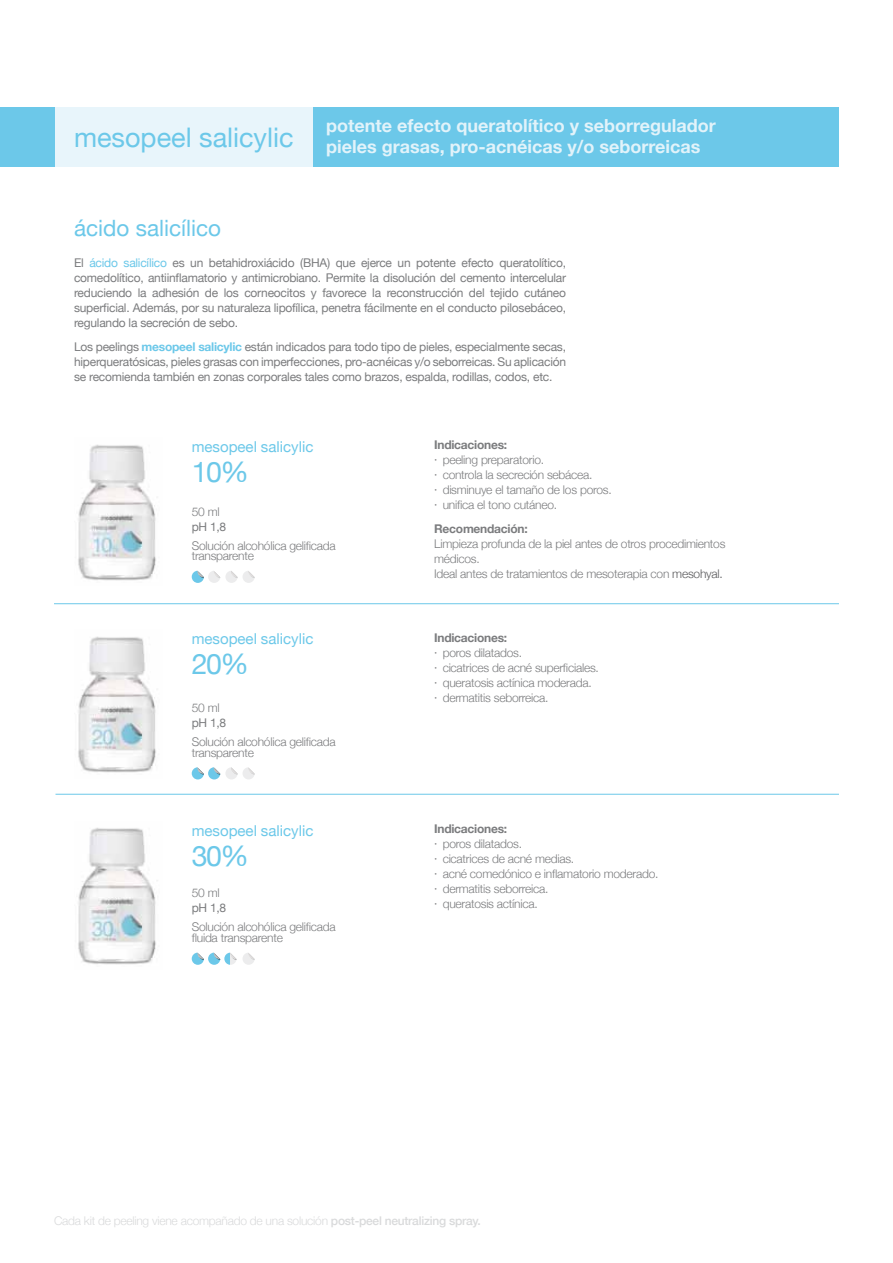
<style>
.page{position:relative;width:893px;height:1263px;background:#fff}
.page>*{position:absolute;margin:0;border:0;box-sizing:border-box;transform-origin:0 0}
.t1{font:28.5px "Helvetica Neue";color:#6cc8e9}
.t2{font:27px "Helvetica Neue";color:#6cc8e9}
.t3{font:22.5px "Helvetica Neue";color:#6cc8e9}
.t4{font:700 18px/21px "Helvetica Neue";color:#e2f3fa}
.t5{font:15px "Helvetica Neue";color:#6cc8e9}
.t6{font:12px/15px "Helvetica Neue";letter-spacing:-.02em;color:#7b7c7e;text-align:justify}
.t7{font:300 12px/15px "Helvetica Neue";letter-spacing:-.02em;color:#7b7c7e}
.t8{font:300 12px "Helvetica Neue";letter-spacing:-.02em;color:#d9dadb}
.t9{font:700 12px "Helvetica Neue";letter-spacing:-.02em;color:#7b7c7e}
.s1{color:#6cc8e9}
.s2{font-weight:700;color:#6cc8e9}
.s3{font-weight:700}
.s4{font-family:"Helvetica";font-weight:400}
.s5{color:#58585a}
.s6{font-weight:500}
</style>
<div class="page">
<svg style="left:192px;top:952px;width:63px;height:13px"></svg>
<div style="left:30px;top:107px;width:287px;height:59px;background:#e8f5fb"></div>
<div style="left:0;top:107px;width:54px;height:59px;background:#6cc8e9"></div>
<div style="left:313px;top:107px;width:526px;height:59px;background:#6cc8e9"></div>
<img style="left:78px;top:636px;width:78px;height:137px">
<hr style="left:54px;top:603px;width:785px;height:1px;background:#6cc8e9">
<hr style="left:56px;top:794px;width:783px;height:1px;background:#6cc8e9">
<img style="left:78px;top:444px;width:78px;height:137px">
<img style="left:78px;top:828px;width:80px;height:137px">
<svg style="left:192px;top:767px;width:63px;height:12px"></svg>
<svg style="left:192px;top:571px;width:63px;height:12px"></svg>
<h2 class="t2" style="left:74px;top:122px;width:221px">mesopeel salicylic</h2>
<h3 class="t4" style="left:326px;top:115px;width:391px">potente efecto queratolítico y seborregulador pieles grasas, pro-acnéicas y/o seborreicas</h3>
<h3 class="t3" style="left:74px;top:214px;width:149px">ácido salicílico</h3>
<p class="t6" style="left:74px;top:255px;width:493px">El <span class="s1">ácido salicílico</span> es un betahidroxiácido (BHA) que ejerce un potente efecto queratolítico, comedolítico, antiinflamatorio y antimicrobiano. Permite la disolución del cemento intercelular reduciendo la adhesión de los corneocitos y favorece la reconstrucción del tejido cutáneo superficial. Además, por su naturaleza lipofílica, penetra fácilmente en el conducto pilosebáceo, regulando la secreción de sebo.</p>
<p class="t6" style="left:74px;top:339px;width:493px">Los peelings <span class="s2">mesopeel salicylic</span> están indicados para todo tipo de pieles, especialmente secas, hiperqueratósicas, pieles grasas con imperfecciones, pro-acnéicas y/o seborreicas. Su aplicación se recomienda también en zonas corporales tales como brazos, espalda, rodillas, codos, etc.</p>
<p class="t5" style="left:192px;top:437px;width:123px">mesopeel salicylic</p>
<h1 class="t1" style="left:192px;top:455px;width:59px">10%</h1>
<p class="t7" style="left:192px;top:503px;width:29px">50 ml</p>
<p class="t6" style="left:192px;top:519px;width:36px">pH 1,8</p>
<p class="t7" style="left:192px;top:540px;width:146px;line-height:10.5px">Solución alcohólica gelificada transparente</p>
<p class="t5" style="left:192px;top:630px;width:123px">mesopeel salicylic</p>
<h1 class="t1" style="left:192px;top:647px;width:59px">20%</h1>
<p class="t7" style="left:192px;top:700px;width:29px">50 ml</p>
<p class="t6" style="left:192px;top:715px;width:36px">pH 1,8</p>
<p class="t7" style="left:192px;top:736px;width:146px;line-height:10.5px">Solución alcohólica gelificada transparente</p>
<p class="t5" style="left:192px;top:821px;width:123px">mesopeel salicylic</p>
<h1 class="t1" style="left:192px;top:838px;width:59px">30%</h1>
<p class="t7" style="left:192px;top:885px;width:29px">50 ml</p>
<p class="t6" style="left:192px;top:900px;width:36px">pH 1,8</p>
<p class="t7" style="left:192px;top:922px;width:146px;line-height:10.5px">Solución alcohólica gelificada fluida transparente</p>
<p class="t7" style="left:434px;top:437px;width:179px"><span class="s3">Indicaciones:<br></span><span class="s4">·</span> peeling preparatorio.<br><span class="s4">·</span> controla la secreción sebácea.<br><span class="s4">·</span> disminuye el tamaño de los poros. <span class="s4">·</span> unifica el tono cutáneo.</p>
<p class="t9" style="left:434px;top:521px;width:95px">Recomendación:</p>
<p class="t7" style="left:434px;top:536px;width:293px">Limpieza profunda de la piel antes de otros procedimientos médicos.<br>Ideal antes de tratamientos de mesoterapia con <span class="s5">mesohyal.</span></p>
<p class="t7" style="left:434px;top:630px;width:166px"><span class="s3">Indicaciones:<br></span><span class="s4">·</span> poros dilatados.<br><span class="s4">·</span> cicatrices de acné superficiales. <span class="s4">·</span> queratosis actínica moderada.<br><span class="s4">·</span> dermatitis seborreica.</p>
<p class="t7" style="left:434px;top:821px;width:226px"><span class="s3">Indicaciones:<br></span><span class="s4">·</span> poros dilatados.<br><span class="s4">·</span> cicatrices de acné medias.<br><span class="s4">·</span> acné comedónico e inflamatorio moderado. <span class="s4">·</span> dermatitis seborreica.<br><span class="s4">·</span> queratosis actínica.</p>
<p class="t8" style="left:54px;top:1213px;width:428px">Cada kit de peeling viene acompañado de una solución <span class="s6">post-peel neutralizing spray.</span></p>
</div>
